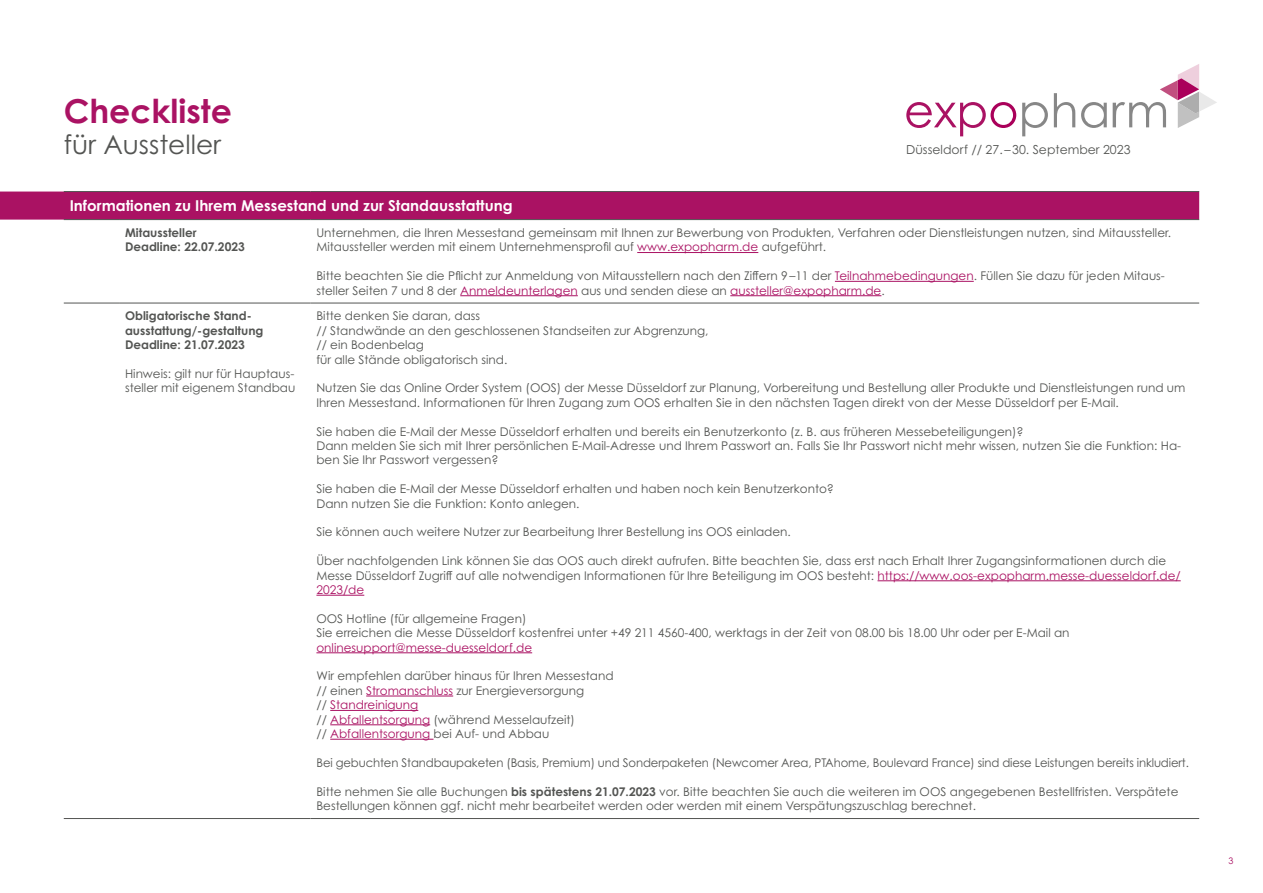
<style>
.page{position:relative;width:1263px;height:893px;background:#fff}
.page>*{position:absolute;margin:0;border:0;box-sizing:border-box;transform-origin:0 0}
.t1{font:700 33px "Century Gothic Pro";color:#aa1263}
.t2{font:26.4px "Century Gothic Pro";color:#545553}
.t3{font:700 15px "Century Gothic Pro";color:#fff}
.t4{font:12.45px "Century Gothic Pro";color:#545553}
.t5{font:12px/14.4px "Century Gothic Pro";color:#545553}
.t6{font:700 12px/14.4px "Century Gothic Pro";color:#545553}
.t7{font:12px/14.4px "Century Gothic Pro";color:#aa1263}
.t8{font:9px "Century Gothic Pro";color:#aa1263}
.s1{color:#aa1263}
.s2{color:#545553}
.s3{font-weight:700}
</style>
<div class="page">
<svg style="left:906px;top:102px;width:110px;height:34px"></svg>
<svg style="left:1022px;top:102px;width:26px;height:34px"></svg>
<svg style="left:1054px;top:93px;width:21px;height:34px"></svg>
<svg style="left:1081px;top:102px;width:26px;height:26px"></svg>
<svg style="left:1113px;top:64px;width:104px;height:64px"></svg>
<div style="left:0;top:192px;width:1199px;height:28px;background:#aa1263"></div>
<hr style="left:64px;top:191px;width:55px;height:1px;background:#545553">
<hr style="left:119px;top:191px;width:191px;height:1px;background:#545553">
<hr style="left:310px;top:191px;width:889px;height:1px;background:#545553">
<hr style="left:64px;top:219px;width:55px;height:1px;background:#545553">
<hr style="left:119px;top:219px;width:191px;height:1px;background:#545553">
<hr style="left:310px;top:219px;width:889px;height:1px;background:#545553">
<hr style="left:64px;top:303px;width:55px;height:1px;background:#545553">
<hr style="left:119px;top:303px;width:191px;height:1px;background:#545553">
<hr style="left:310px;top:303px;width:889px;height:1px;background:#545553">
<hr style="left:64px;top:818px;width:55px;height:1px;background:#545553">
<hr style="left:119px;top:818px;width:191px;height:1px;background:#545553">
<hr style="left:310px;top:818px;width:889px;height:1px;background:#545553">
<hr style="left:637px;top:252px;width:121px;height:1px;background:#aa1263">
<hr style="left:835px;top:281px;width:139px;height:1px;background:#aa1263">
<hr style="left:460px;top:295px;width:118px;height:1px;background:#aa1263">
<hr style="left:730px;top:295px;width:151px;height:1px;background:#aa1263">
<hr style="left:877px;top:580px;width:304px;height:1px;background:#aa1263">
<hr style="left:316px;top:595px;width:48px;height:1px;background:#aa1263">
<hr style="left:316px;top:652px;width:216px;height:1px;background:#aa1263">
<hr style="left:366px;top:696px;width:87px;height:1px;background:#aa1263">
<hr style="left:330px;top:710px;width:88px;height:1px;background:#aa1263">
<hr style="left:330px;top:724px;width:100px;height:1px;background:#aa1263">
<hr style="left:330px;top:739px;width:103px;height:1px;background:#aa1263">
<h1 class="t1" style="left:64px;top:90px;width:170px">Checkliste</h1>
<h2 class="t2" style="left:64px;top:129px;width:159px">für Aussteller</h2>
<p class="t4" style="left:906px;top:142px;width:226px">Düsseldorf // 27.–30. September 2023</p>
<p class="t3" style="left:70px;top:196px;width:444px">Informationen zu Ihrem Messestand und zur Standausstattung</p>
<p class="t6" style="left:125px;top:225px;width:73px">Mitaussteller</p>
<p class="t6" style="left:125px;top:240px;width:121px">Deadline: 22.07.2023</p>
<p class="t5" style="left:316px;top:225px;width:856px">Unternehmen, die Ihren Messestand gemeinsam mit Ihnen zur Bewerbung von Produkten, Verfahren oder Dienstleistungen nutzen, sind Mitaussteller.<br>Mitaussteller werden mit einem Unternehmensprofil auf <span class="s1">www.expopharm.de</span> aufgeführt.</p>
<p class="t5" style="left:316px;top:268px;width:850px">Bitte beachten Sie die Pflicht zur Anmeldung von Mitausstellern nach den Ziffern 9–11 der <span class="s1">Teilnahmebedingungen</span>. Füllen Sie dazu für jeden Mitaus-</p>
<p class="t5" style="left:316px;top:283px;width:570px">steller Seiten 7 und 8 der <span class="s1">Anmeldeunterlagen</span> aus und senden diese an <span class="s1">aussteller@expopharm.de</span>.</p>
<p class="t6" style="left:125px;top:309px;width:140px">Obligatorische Stand&shy;ausstattung/-gestaltung</p>
<p class="t6" style="left:125px;top:337px;width:121px">Deadline: 21.07.2023</p>
<p class="t5" style="left:125px;top:366px;width:172px">Hinweis: gilt nur für Hauptaus&shy;steller mit eigenem Standbau</p>
<p class="t5" style="left:316px;top:309px;width:394px">Bitte denken Sie daran, dass<br>// Standwände an den geschlossenen Standseiten zur Abgrenzung, // ein Bodenbelag<br>für alle Stände obligatorisch sind.</p>
<p class="t5" style="left:316px;top:381px;width:870px">Nutzen Sie das Online Order System (OOS) der Messe Düsseldorf zur Planung, Vorbereitung und Bestellung aller Produkte und Dienstleistungen rund um<br>Ihren Messestand. Informationen für Ihren Zugang zum OOS erhalten Sie in den nächsten Tagen direkt von der Messe Düsseldorf per E-Mail.</p>
<p class="t5" style="left:316px;top:424px;width:709px">Sie haben die E-Mail der Messe Düsseldorf erhalten und bereits ein Benutzerkonto (z. B. aus früheren Messebeteiligungen)?</p>
<p class="t5" style="left:316px;top:438px;width:866px">Dann melden Sie sich mit Ihrer persönlichen E-Mail-Adresse und Ihrem Passwort an. Falls Sie Ihr Passwort nicht mehr wissen, nutzen Sie die Funktion: Ha&shy;ben Sie Ihr Passwort vergessen?</p>
<p class="t5" style="left:316px;top:482px;width:519px">Sie haben die E-Mail der Messe Düsseldorf erhalten und haben noch kein Benutzerkonto?</p>
<p class="t5" style="left:316px;top:496px;width:265px">Dann nutzen Sie die Funktion: Konto anlegen.</p>
<p class="t5" style="left:316px;top:525px;width:476px">Sie können auch weitere Nutzer zur Bearbeitung Ihrer Bestellung ins OOS einladen.</p>
<p class="t5" style="left:316px;top:554px;width:866px">Über nachfolgenden Link können Sie das OOS auch direkt aufrufen. Bitte beachten Sie, dass erst nach Erhalt Ihrer Zugangsinformationen durch die<br>Messe Düsseldorf Zugriff auf alle notwendigen Informationen für Ihre Beteiligung im OOS besteht: <span class="s1">https://www.oos-expopharm.messe-duesseldorf.de/<br>2023/de</span></p>
<p class="t5" style="left:316px;top:611px;width:211px">OOS Hotline (für allgemeine Fragen)</p>
<p class="t5" style="left:316px;top:626px;width:755px">Sie erreichen die Messe Düsseldorf kostenfrei unter +49 211 4560-400, werktags in der Zeit von 08.00 bis 18.00 Uhr oder per E-Mail an</p>
<p class="t7" style="left:316px;top:640px;width:217px">onlinesupport@messe-duesseldorf.de</p>
<p class="t5" style="left:316px;top:669px;width:299px">Wir empfehlen darüber hinaus für Ihren Messestand // einen <span class="s1">Stromanschluss</span> zur Energieversorgung</p>
<p class="t7" style="left:316px;top:698px;width:260px"><span class="s2">//</span> Standreinigung<br><span class="s2">//</span> Abfallentsorgung <span class="s2">(während Messelaufzeit)</span></p>
<p class="t5" style="left:316px;top:726px;width:234px">// <span class="s1">Abfallentsorgung</span> bei Auf- und Abbau</p>
<p class="t5" style="left:316px;top:755px;width:874px">Bei gebuchten Standbaupaketen (Basis, Premium) und Sonderpaketen (Newcomer Area, PTAhome, Boulevard France) sind diese Leistungen bereits inkludiert.</p>
<p class="t5" style="left:316px;top:784px;width:863px">Bitte nehmen Sie alle Buchungen <span class="s3">bis spätestens 21.07.2023</span> vor. Bitte beachten Sie auch die weiteren im OOS angegebenen Bestellfristen. Verspätete<br>Bestellungen können ggf. nicht mehr bearbeitet werden oder werden mit einem Verspätungszuschlag berechnet.</p>
<p class="t8" style="left:1228px;top:856px;width:6px">3</p>
</div>
